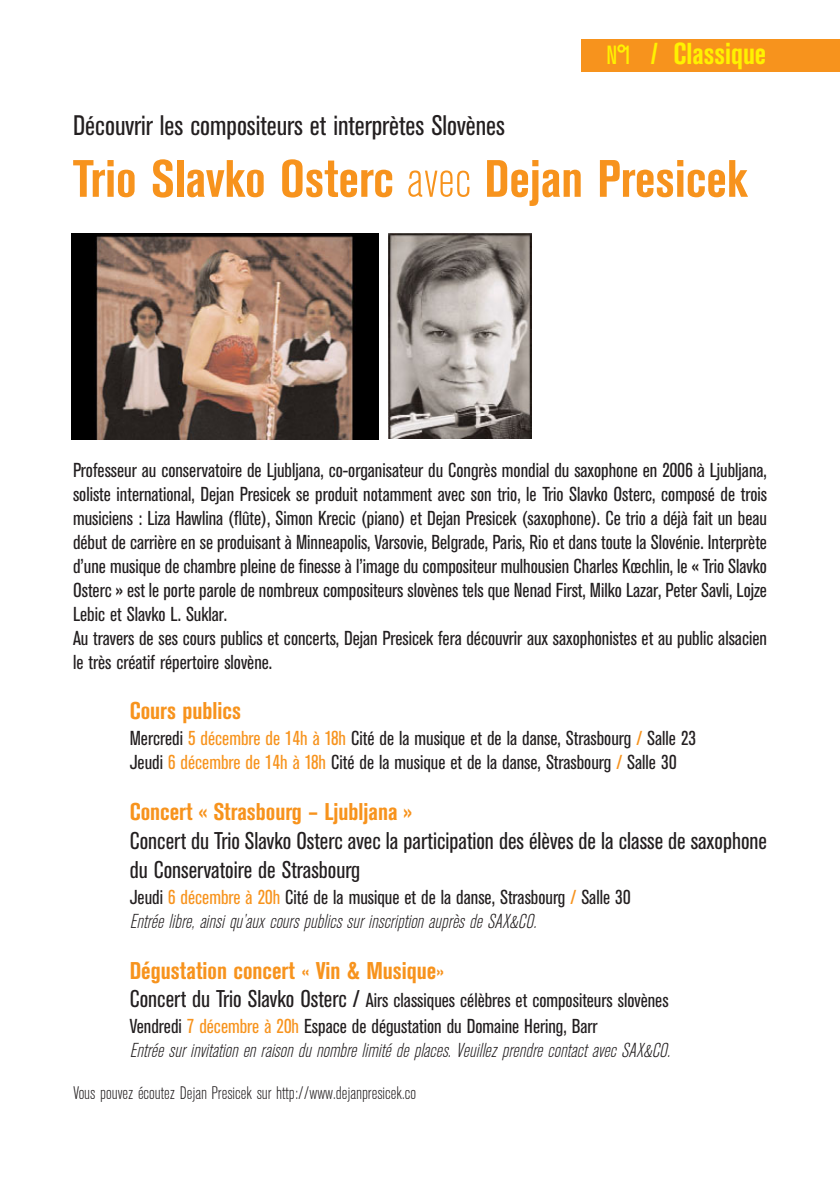
<style>
.page{position:relative;width:840px;height:1190px;background:#fff}
.page>*{position:absolute;margin:0;border:0;box-sizing:border-box;transform-origin:0 0}
.t1{font:700 condensed 52px "Akzidenz Grotesk BE";color:#f7931d}
.t2{font:700 condensed 30px "Akzidenz Grotesk BE";color:#fff200;scale:.95 1}
.t3{font:condensed 28px "Akzidenz Grotesk BE";color:#231f20}
.t4{font:condensed 24px/28.8px "Akzidenz Grotesk BE";color:#231f20}
.t5{font:700 condensed 24px "Akzidenz Grotesk BE";color:#f7931d}
.t6{font:condensed 20px/24px "Akzidenz Grotesk BE";color:#231f20}
.t7{font:italic 300 condensed 20px/24px "Akzidenz Grotesk BE";color:#231f20}
.t8{font:300 condensed 18px "Akzidenz Grotesk BE";color:#231f20}
.s1{font-weight:400;font-size:26px}
.s2{font-weight:300}
.s3{color:#f7931d}
.s4{font-weight:700;color:#f7931d}
.s5{font-weight:400;font-style:normal}
.s6{font-weight:400;font-style:normal;color:#f7931d}
.s7{font-size:24px}
</style>
<div class="page">
<div style="left:581px;top:39px;width:259px;height:33px;background:#f7931d"></div>
<img style="left:389px;top:233px;width:143px;height:205px">
<img style="left:71px;top:233px;width:307px;height:206px">
<h2 class="t2" style="left:606px;top:42px;width:170px"><span class="s1">N°1</span> / Classique</h2>
<h3 class="t3" style="left:73px;top:115px;width:433px">Découvrir les compositeurs et interprètes Slovènes</h3>
<h1 class="t1" style="left:73px;top:160px;width:676px">Trio Slavko Osterc <span class="s2">avec</span> Dejan Presicek</h1>
<p class="t6" style="left:73px;top:459px;width:695px">Professeur au conservatoire de Ljubljana, co-organisateur du Congrès mondial du saxophone en 2006 à Ljubljana, soliste international, Dejan Presicek se produit notamment avec son trio, le Trio Slavko Osterc, composé de trois musiciens : Liza Hawlina (flûte), Simon Krecic (piano) et Dejan Presicek (saxophone). Ce trio a déjà fait un beau début de carrière en se produisant à Minneapolis, Varsovie, Belgrade, Paris, Rio et dans toute la Slovénie. Interprète d’une musique de chambre pleine de finesse à l’image du compositeur mulhousien Charles Kœchlin, le « Trio Slavko Osterc » est le porte parole de nombreux compositeurs slovènes tels que Nenad First, Milko Lazar, Peter Savli, Lojze Lebic et Slavko L. Suklar.<br>Au travers de ses cours publics et concerts, Dejan Presicek fera découvrir aux saxophonistes et au public alsacien le très créatif répertoire slovène.</p>
<p class="t5" style="left:130px;top:702px;width:113px">Cours publics</p>
<p class="t6" style="left:130px;top:728px;width:568px">Mercredi <span class="s3">5 décembre de 14h à 18h</span> Cité de la musique et de la danse, Strasbourg <span class="s3">/</span> Salle 23<br>Jeudi <span class="s3">6 décembre de 14h à 18h</span> Cité de la musique et de la danse, Strasbourg <span class="s3">/</span> Salle 30</p>
<p class="t4" style="left:130px;top:799px;width:639px"><span class="s4">Concert</span> <span class="s3">«</span> <span class="s4">Strasbourg – Ljubljana</span> <span class="s3">»<br></span>Concert du Trio Slavko Osterc avec la participation des élèves de la classe de saxophone du Conservatoire de Strasbourg</p>
<p class="t7" style="left:130px;top:886px;width:502px"><span class="s5">Jeudi</span> <span class="s6">6 décembre à 20h</span> <span class="s5">Cité de la musique et de la danse, Strasbourg</span> <span class="s6">/</span> <span class="s5">Salle 30<br></span>Entrée libre, ainsi qu’aux cours publics sur inscription auprès de SAX&amp;CO.</p>
<p class="t5" style="left:130px;top:962px;width:316px">Dégustation concert « Vin &amp; Musique»</p>
<p class="t6" style="left:130px;top:989px;width:540px;line-height:26px"><span class="s7">Concert du Trio Slavko Osterc /</span> Airs classiques célèbres et compositeurs slovènes<br>Vendredi <span class="s3">7 décembre à 20h</span> Espace de dégustation du Domaine Hering, Barr</p>
<p class="t7" style="left:130px;top:1040px;width:546px">Entrée sur invitation en raison du nombre limité de places. Veuillez prendre contact avec SAX&amp;CO.</p>
<p class="t8" style="left:73px;top:1086px;width:344px">Vous pouvez écoutez Dejan Presicek sur http://www.dejanpresicek.co</p>
</div>
